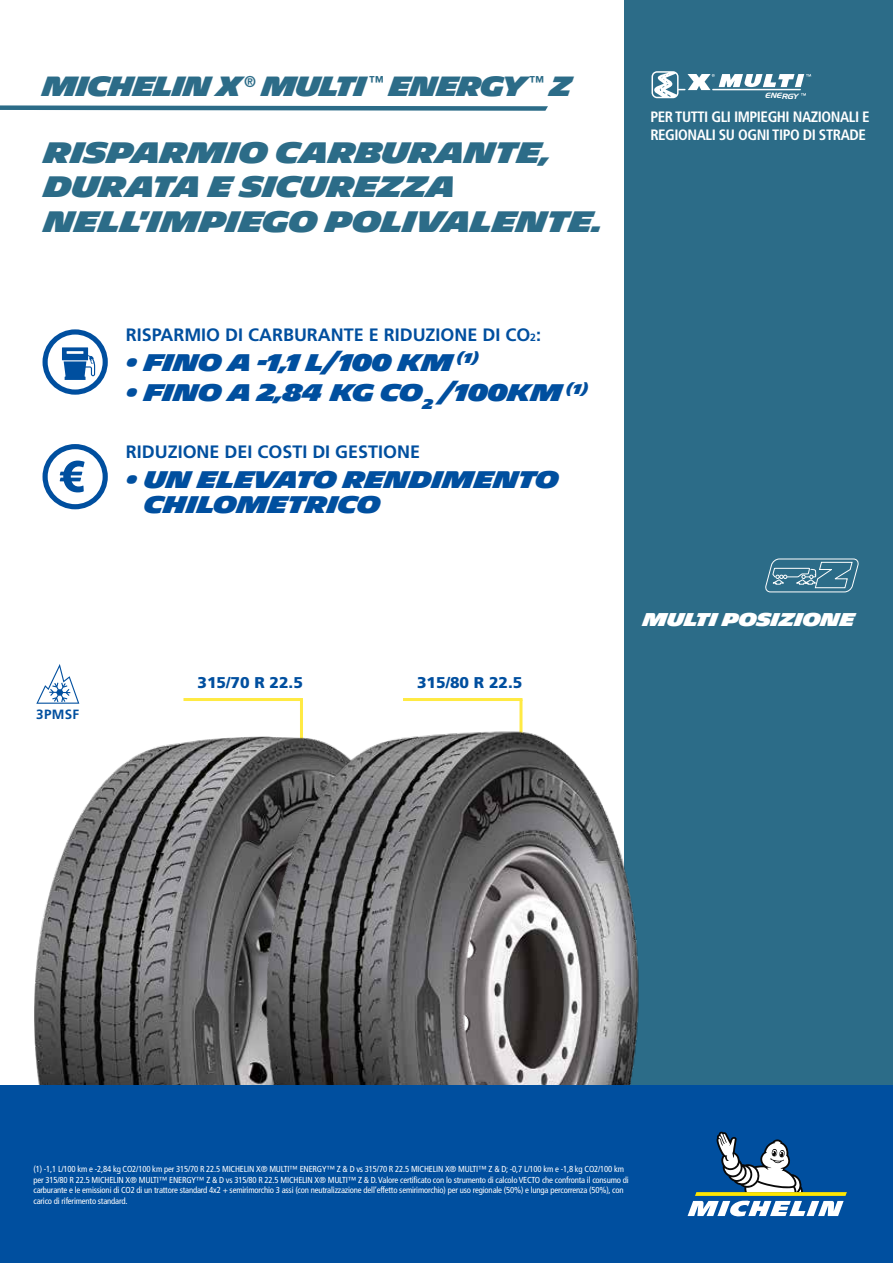
<style>
.page{position:relative;width:893px;height:1263px;background:#fff}
.page>*{position:absolute;margin:0;border:0;box-sizing:border-box;transform-origin:0 0}
.t1{font:900 28.65px/34.5px "Michelin";letter-spacing:-.025em;color:#2c6c88}
.t2{font:900 27px "Michelin";letter-spacing:-.05em;color:#2c6c88;scale:.95 1}
.t3{font:900 23.25px/25px "Michelin";letter-spacing:-.025em;color:#004f9f}
.t4{font:700 18px "Frutiger LT Std";color:#004f9f}
.t5{font:900 18px "Michelin";letter-spacing:-.03em;color:#fff}
.t6{font:900 15.6px "Frutiger LT Std";color:#004f9f}
.t7{font:700 condensed 15px/18px "Frutiger LT Std";letter-spacing:-.03em;color:#fff}
.t8{font:700 13.35px "Frutiger LT Std";letter-spacing:.025em;color:#004f9f}
.t9{font:condensed 8.7px/10.5px "Frutiger LT Std";letter-spacing:-.02em;color:#fff}
.t10{font:italic 7.35px "Handel Gothic";color:#fff;scale:1.06 1}
.s1{font-size:10.5px}
</style>
<div class="page">
<hr style="left:300px;top:699px;width:3px;height:194px;background:#ffea43">
<hr style="left:183px;top:698px;width:120px;height:3px;background:#ffea43">
<div style="left:624px;top:0;width:269px;height:1263px;background:#2c6c88"></div>
<svg style="left:43px;top:329px;width:65px;height:66px"></svg>
<svg style="left:43px;top:444px;width:65px;height:65px"></svg>
<img style="left:35px;top:736px;width:219px;height:349px">
<hr style="left:519px;top:699px;width:3px;height:194px;background:#ffea43">
<hr style="left:403px;top:698px;width:119px;height:3px;background:#ffea43">
<img style="left:254px;top:729px;width:385px;height:356px">
<div style="left:0;top:1085px;width:893px;height:178px;background:#004f9f"></div>
<svg style="left:688px;top:1132px;width:159px;height:84px"></svg>
<svg style="left:765px;top:558px;width:94px;height:35px"></svg>
<svg style="left:0;top:105px;width:548px;height:6px;background:#6090a5"></svg>
<svg style="left:651px;top:71px;width:160px;height:27px"></svg>
<svg style="left:36px;top:664px;width:43px;height:40px"></svg>
<h2 class="t2" style="left:43px;top:71px;width:559px">MICHELIN X <sup>®</sup> MULTI <sup>™</sup> ENERGY <sup>™</sup> Z</h2>
<h1 class="t1" style="left:44px;top:136px;width:561px">RISPARMIO CARBURANTE,<br>DURATA E SICUREZZA<br>NELL'IMPIEGO POLIVALENTE.</h1>
<h3 class="t4" style="left:126px;top:324px;width:417px">RISPARMIO DI CARBURANTE E RIDUZIONE DI CO<span class="s1">2</span>:</h3>
<h3 class="t3" style="left:126px;top:351px;width:355px">• FINO A -1,1 L/100 KM <sup>(1)</sup></h3>
<h3 class="t3" style="left:126px;top:381px;width:464px">• FINO A 2,84 KG CO<sub>2</sub> /100KM <sup>(1)</sup></h3>
<h3 class="t4" style="left:126px;top:441px;width:296px">RIDUZIONE DEI COSTI DI GESTIONE</h3>
<h3 class="t3" style="left:144px;top:467px;width:417px;text-indent:-18px">• UN ELEVATO RENDIMENTO<br>CHILOMETRICO</h3>
<h3 class="t8" style="left:36px;top:707px;width:45px">3PMSF</h3>
<h3 class="t6" style="left:198px;top:673px;width:107px">315/70 R 22.5</h3>
<h3 class="t6" style="left:417px;top:673px;width:107px">315/80 R 22.5</h3>
<p class="t10" style="left:765px;top:92px;width:33px">ENERGY</p>
<h3 class="t7" style="left:650px;top:108px;width:221px">PER TUTTI GLI IMPIEGHI NAZIONALI E<br>REGIONALI SU OGNI TIPO DI STRADE</h3>
<h3 class="t5" style="left:643px;top:609px;width:214px">MULTI POSIZIONE</h3>
<p class="t9" style="left:33px;top:1164px;width:597px">(1) -1,1 L/100 km e -2,84 kg CO2/100 km per 315/70 R 22.5 MICHELIN X® MULTI™ ENERGY™ Z &amp; D vs 315/70 R 22.5 MICHELIN X® MULTI™ Z &amp; D; -0,7 L/100 km e -1,8 kg CO2/100 km per 315/80 R 22.5 MICHELIN X® MULTI™ ENERGY™ Z &amp; D vs 315/80 R 22.5 MICHELIN X® MULTI™ Z &amp; D. Valore certificato con lo strumento di calcolo VECTO che confronta il consumo di carburante e le emissioni di CO2 di un trattore standard 4x2 + semirimorchio 3 assi (con neutralizzazione dell’effetto semirimorchio) per uso regionale (50%) e lunga percorrenza (50%), con carico di riferimento standard.</p>
</div>
